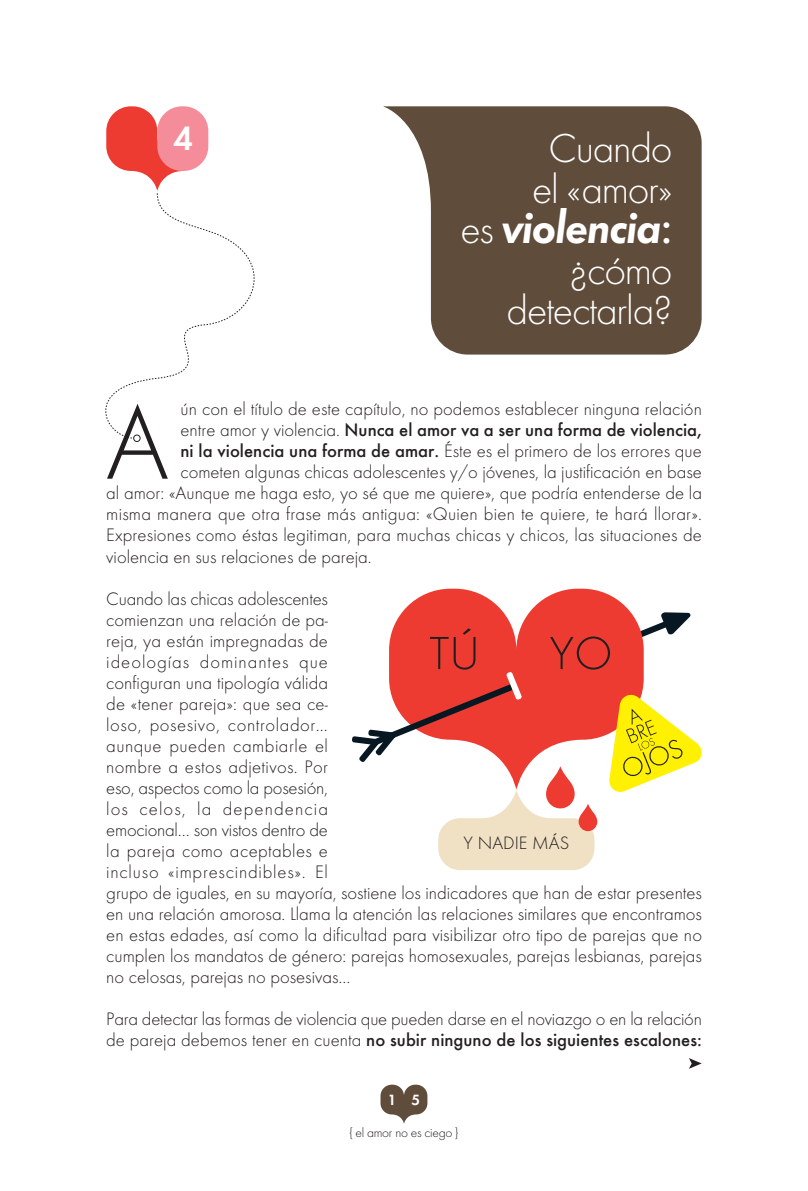
<style>
.page{position:relative;width:808px;height:1191px;background:#fff}
.page>*{position:absolute;margin:0;border:0;box-sizing:border-box;transform-origin:0 0}
.t1{font:300 109.05px "Futura T";color:#231f20}
.t2{font:italic 600 48px "Futura T";letter-spacing:-.03em;color:#fff}
.t3{font:300 42px/40.5px "Futura T";letter-spacing:-.03em;color:#fff;text-align:center}
.t4{font:600 34.5px "Futura T";color:#fff}
.t5{font:300 18.75px/21px "Futura T";color:#231f20}
.t6{font:500 18.75px "Futura T";color:#231f20}
.t7{font:300 18.6px "Futura T";color:#231f20}
.t8{font:600 15.45px "Futura T";color:#fff}
.t9{font:300 13.5px "Futura T";letter-spacing:-.02em;color:#231f20}
.s1{font-weight:300;font-style:normal;font-size:42px}
.s2{font-weight:500;font-style:normal}
.s3{font-weight:300}
.s4{font-weight:500}
</style>
<div class="page">
<svg style="left:380px;top:1084px;width:47px;height:39px"></svg>
<svg style="left:105px;top:193px;width:150px;height:246px"></svg>
<div style="left:133px;top:435px;width:7px;height:7px;background:#fff;border:1px solid #231f20;border-radius:50%"></div>
<svg style="left:133px;top:151px;width:48px;height:40px"></svg>
<div style="left:106px;top:106px;width:51px;height:65px;background:#ee3b32;border-radius:25px"></div>
<div style="left:157px;top:106px;width:51px;height:65px;background:#f48d99;border-radius:25px"></div>
<svg style="left:689px;top:1058px;width:13px;height:10px"></svg>
<svg style="left:383px;top:106px;width:319px;height:248px;background:#766657"></svg>
<svg style="left:438px;top:790px;width:156px;height:80px"></svg>
<svg style="left:393px;top:588px;width:251px;height:202px;fill:#ee3b32"></svg>
<svg style="left:546px;top:766px;width:29px;height:42px"></svg>
<svg style="left:579px;top:803px;width:18px;height:28px"></svg>
<svg style="left:352px;top:628px;width:170px;height:134px"></svg>
<svg style="left:534px;top:612px;width:157px;height:67px"></svg>
<svg style="left:609px;top:694px;width:93px;height:98px"></svg>
<h3 class="t4" style="left:173px;top:124px;width:21px">4</h3>
<h3 class="t3" style="left:532px;top:132px;width:142px">Cuando el «amor»</h3>
<h2 class="t2" style="left:460px;top:209px;width:214px"><span class="s1">es</span> violencia<span class="s2">:</span></h2>
<h3 class="t3" style="left:507px;top:253px;width:167px;text-align:right">¿cómo detectarla?</h3>
<p class="t5" style="left:181px;top:400px;width:523px">ún con el título de este capítulo, no podemos establecer ninguna relación</p>
<p class="t6" style="left:181px;top:422px;width:523px"><span class="s3">entre amor y violencia.</span> Nunca el amor va a ser una forma de violencia,</p>
<p class="t5" style="left:181px;top:442px;width:523px"><span class="s4">ni la violencia una forma de amar.</span> Éste es el primero de los errores que</p>
<p class="t5" style="left:181px;top:463px;width:523px">cometen algunas chicas adolescentes y/o jóvenes, la justificación en base</p>
<p class="t5" style="left:106px;top:484px;width:597px">al amor: «Aunque me haga esto, yo sé que me quiere», que podría entenderse de la</p>
<p class="t5" style="left:106px;top:505px;width:597px">misma manera que otra frase más antigua: «Quien bien te quiere, te hará llorar».</p>
<p class="t5" style="left:106px;top:526px;width:597px">Expresiones como éstas legitiman, para muchas chicas y chicos, las situaciones de</p>
<p class="t5" style="left:106px;top:547px;width:267px">violencia en sus relaciones de pareja.</p>
<p class="t5" style="left:106px;top:589px;width:597px">Cuando las chicas adolescentes<br>comienzan una relación de pa-<br>reja, ya están impregnadas de<br>ideologías dominantes que<br>configuran una tipología válida<br>de «tener pareja»: que sea ce-<br>loso, posesivo, controlador…<br>aunque pueden cambiarle el<br>nombre a estos adjetivos. Por<br>eso, aspectos como la posesión,<br>los celos, la dependencia<br>emocional… son vistos dentro de<br>la pareja como aceptables e<br>incluso «imprescindibles». El<br>grupo de iguales, en su mayoría, sostiene los indicadores que han de estar presentes en una relación amorosa. Llama la atención las relaciones similares que encontramos en estas edades, así como la dificultad para visibilizar otro tipo de parejas que no cumplen los mandatos de género: parejas homosexuales, parejas lesbianas, parejas no celosas, parejas no posesivas…</p>
<p class="t5" style="left:106px;top:1009px;width:597px">Para detectar las formas de violencia que pueden darse en el noviazgo o en la relación de pareja debemos tener en cuenta <span class="s4">no subir ninguno de los siguientes escalones:</span></p>
<h1 class="t1" style="left:106px;top:399px;width:65px">A</h1>
<p class="t7" style="left:463px;top:835px;width:107px">Y NADIE MÁS</p>
<p class="t8" style="left:388px;top:1093px;width:34px">1 5</p>
<p class="t9" style="left:349px;top:1127px;width:111px">{ el amor no es ciego }</p>
</div>
